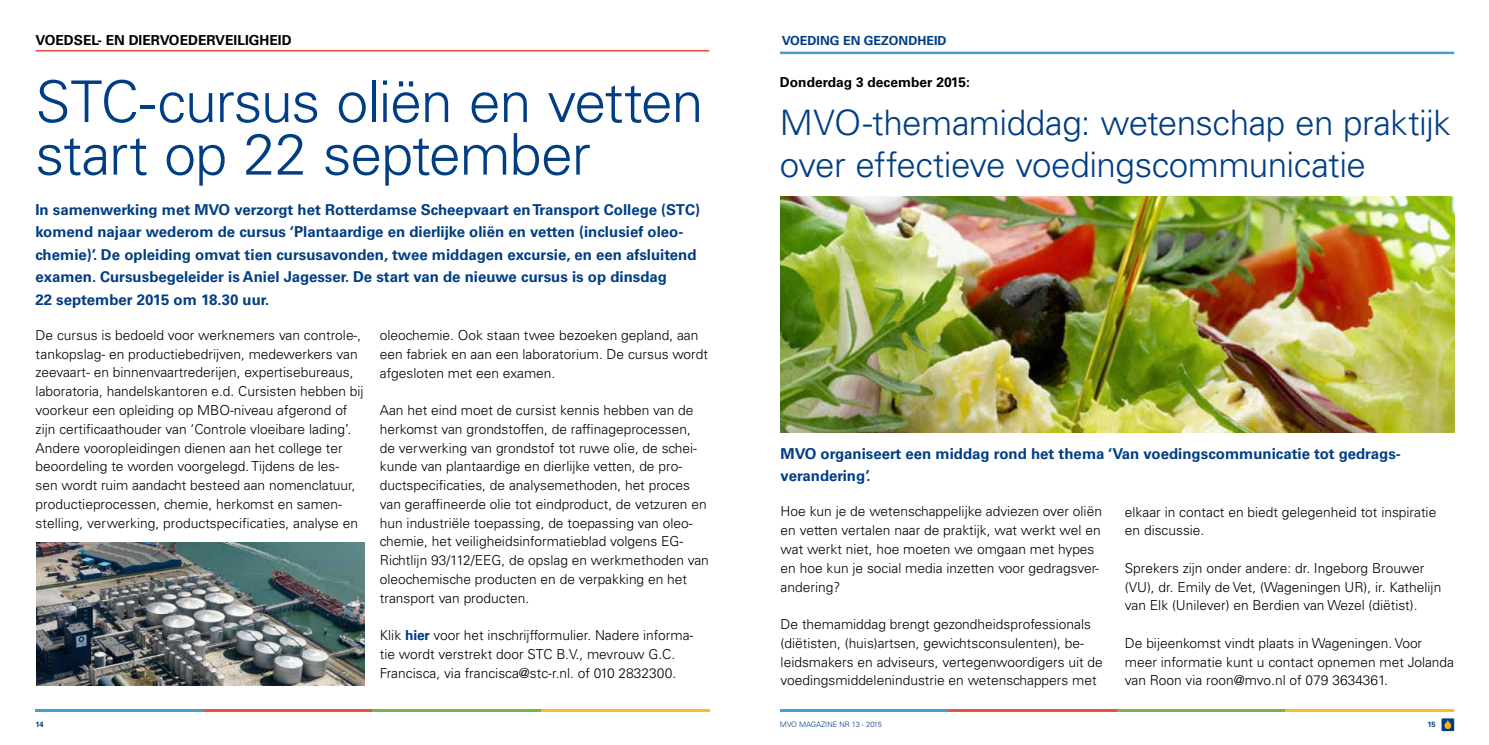
<style>
.page{position:relative;width:1489px;height:745px;background:#fff}
.page>*{position:absolute;margin:0;border:0;box-sizing:border-box;transform-origin:0 0}
.t1{font:300 57.5px/52.5px "Univers LT Std";letter-spacing:-.02em;color:#003e83}
.t2{font:300 35px/41.2px "Univers LT Std";letter-spacing:-.015em;color:#003e83}
.t3{font:700 15px/22.5px "Univers LT Std";color:#003e83}
.t4{font:300 13.75px/18.8px "Univers LT Std";color:#000}
.t5{font:700 13.75px "Univers LT Std";color:#000}
.t6{font:700 12.5px "Univers LT Std";color:#003e83}
.t7{font:300 7.5px "Univers LT Std";color:#003e83}
.t8{font:700 7.5px "Univers LT Std";color:#003e83}
.s1{font-weight:700;color:#003882}
</style>
<div class="page">
<hr style="left:780px;top:709px;width:168px;height:2px;background:#459dd2">
<hr style="left:948px;top:709px;width:168px;height:2px;background:#e85245">
<hr style="left:1116px;top:709px;width:169px;height:2px;background:#79b14a">
<hr style="left:1285px;top:709px;width:168px;height:2px;background:#fabc20">
<hr style="left:35px;top:709px;width:169px;height:2px;background:#459dd2">
<hr style="left:204px;top:709px;width:168px;height:2px;background:#e85245">
<hr style="left:372px;top:709px;width:169px;height:2px;background:#79b14a">
<hr style="left:541px;top:709px;width:168px;height:2px;background:#fabc20">
<hr style="left:36px;top:50px;width:673px;height:2px;background:#e85245">
<hr style="left:780px;top:52px;width:673px;height:2px;background:#459dd2">
<div style="left:1441px;top:718px;width:12px;height:12px;background:#003e83"></div>
<svg style="left:1443px;top:718px;width:9px;height:11px"></svg>
<img style="left:780px;top:197px;width:673px;height:235px">
<img style="left:36px;top:542px;width:329px;height:143px">
<p class="t5" style="left:36px;top:32px;width:257px">VOEDSEL- EN DIERVOEDERVEILIGHEID</p>
<h1 class="t1" style="left:35px;top:75px;width:669px">STC-cursus oliën en vetten start op 22 september</h1>
<p class="t3" style="left:35px;top:198px;width:666px">In samenwerking met MVO verzorgt het Rotterdamse Scheepvaart en Transport College (STC) komend najaar wederom de cursus ‘Plantaardige en dierlijke oliën en vetten (inclusief oleo&shy;chemie)’. De opleiding omvat tien cursusavonden, twee middagen excursie, en een afsluitend examen. Cursusbegeleider is Aniel Jagesser. De start van de nieuwe cursus is op dinsdag<br>22 september 2015 om 18.30 uur.</p>
<p class="t4" style="left:36px;top:325px;width:329px">De cursus is bedoeld voor werknemers van controle-, tankopslag- en productiebedrijven, medewerkers van zeevaart- en binnenvaartrederijen, expertisebureaus, laboratoria, handelskantoren e.d. Cursisten hebben bij voorkeur een opleiding op MBO-niveau afgerond of zijn certificaathouder van ‘Controle vloeibare lading’.<br>Andere vooropleidingen dienen aan het college ter beoordeling te worden voorgelegd. Tijdens de les&shy;sen wordt ruim aandacht besteed aan nomenclatuur, productieprocessen, chemie, herkomst en samen&shy;stelling, verwerking, productspecificaties, analyse en</p>
<p class="t4" style="left:380px;top:325px;width:330px">oleochemie. Ook staan twee bezoeken gepland, aan een fabriek en aan een laboratorium. De cursus wordt afgesloten met een examen.</p>
<p class="t4" style="left:380px;top:400px;width:330px">Aan het eind moet de cursist kennis hebben van de herkomst van grondstoffen, de raffinageprocessen, de verwerking van grondstof tot ruwe olie, de schei&shy;kunde van plantaardige en dierlijke vetten, de pro&shy;ductspecificaties, de analysemethoden, het proces van geraffineerde olie tot eindproduct, de vetzuren en hun industriële toepassing, de toepassing van oleo&shy;chemie, het veiligheidsinformatieblad volgens EG-Richtlijn 93/112/EEG, de opslag en werkmethoden van oleochemische producten en de verpakking en het transport van producten.</p>
<p class="t4" style="left:380px;top:625px;width:315px">Klik <span class="s1">hier</span> voor het inschrijfformulier. Nadere informa&shy;tie wordt verstrekt door STC B.V., mevrouw G.C.<br>Francisca, via francisca@stc-r.nl. of 010 2832300.</p>
<p class="t6" style="left:781px;top:33px;width:166px">VOEDING EN GEZONDHEID</p>
<p class="t5" style="left:780px;top:74px;width:191px">Donderdag 3 december 2015:</p>
<h2 class="t2" style="left:780px;top:102px;width:672px">MVO-themamiddag: wetenschap en praktijk over effectieve voedingscommunicatie</h2>
<p class="t3" style="left:780px;top:442px;width:620px">MVO organiseert een middag rond het thema ‘Van voedingscommunicatie tot gedrags&shy;verandering’.</p>
<p class="t4" style="left:780px;top:502px;width:323px">Hoe kun je de wetenschappelijke adviezen over oliën en vetten vertalen naar de praktijk, wat werkt wel en wat werkt niet, hoe moeten we omgaan met hypes en hoe kun je social media inzetten voor gedragsver&shy;andering?</p>
<p class="t4" style="left:780px;top:614px;width:324px">De themamiddag brengt gezondheidsprofessionals (diëtisten, (huis)artsen, gewichtsconsulenten), be&shy;leidsmakers en adviseurs, vertegenwoordigers uit de voedingsmiddelenindustrie en wetenschappers met</p>
<p class="t4" style="left:1124px;top:502px;width:313px">elkaar in contact en biedt gelegenheid tot inspiratie en discussie.</p>
<p class="t4" style="left:1124px;top:558px;width:318px">Sprekers zijn onder andere: dr. Ingeborg Brouwer (VU), dr. Emily de Vet, (Wageningen UR), ir. Kathelijn van Elk (Unilever) en Berdien van Wezel (diëtist).</p>
<p class="t4" style="left:1124px;top:633px;width:331px">De bijeenkomst vindt plaats in Wageningen. Voor meer informatie kunt u contact opnemen met Jolanda van Roon via roon@mvo.nl of 079 3634361.</p>
<p class="t8" style="left:35px;top:720px;width:10px">14</p>
<p class="t7" style="left:780px;top:719px;width:103px">MVO MAGAZINE NR 13 - 2015</p>
<p class="t8" style="left:1427px;top:720px;width:10px">15</p>
</div>
